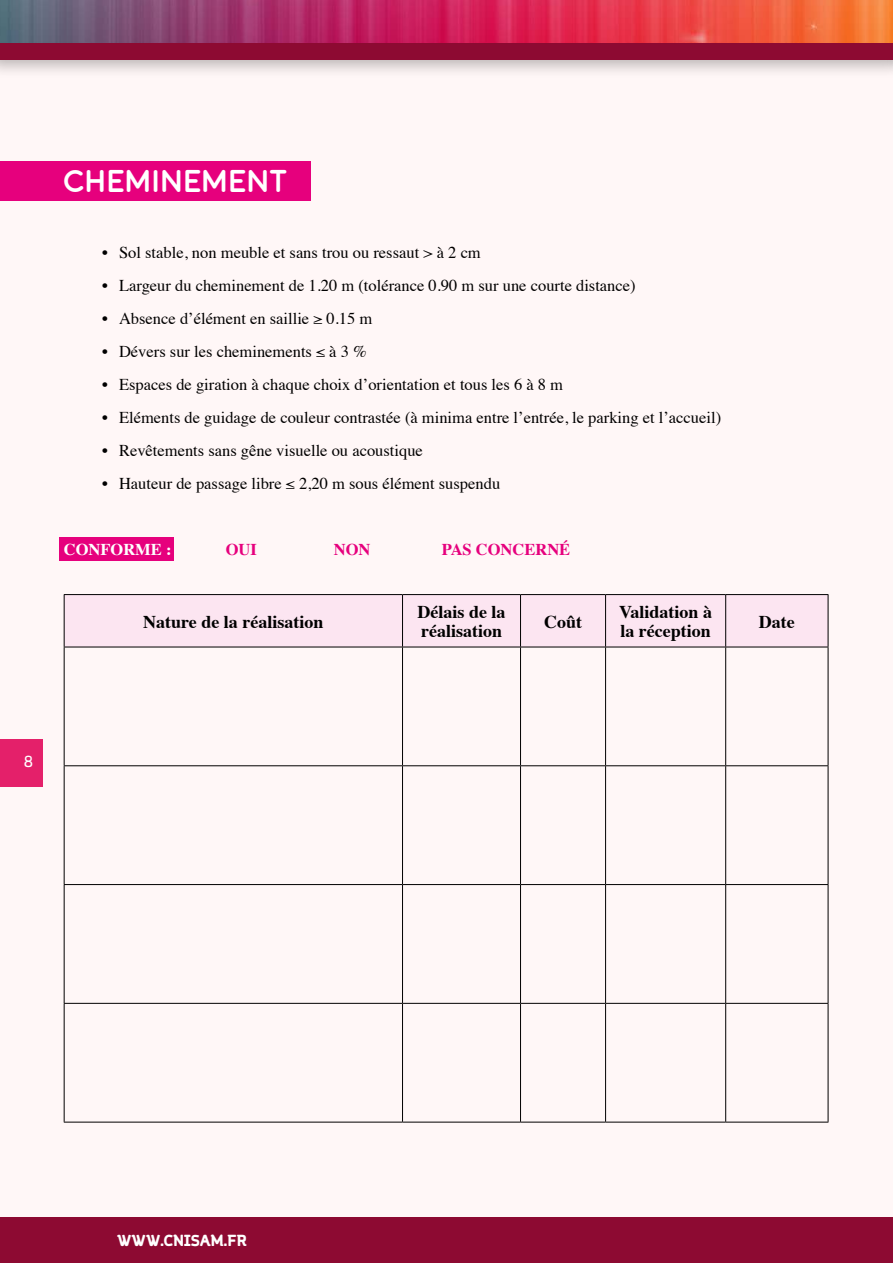
<style>
.page{position:relative;width:893px;height:1263px;background:#fff7f7}
.page>*{position:absolute;margin:0;border:0;box-sizing:border-box;transform-origin:0 0}
.t1{font:700 31.5px "Moon";color:#fff}
.t2{font:700 18px/19.4px "Times";color:#000}
.t3{font:16.5px "Times";color:#000}
.t4{font:700 16.5px "Times";color:#e6007d}
.t5{font:700 16.5px "Times";color:#fff}
.t6{font:700 15px "Margot";letter-spacing:.01em;color:#fff}
.t7{font:15px "Margot";color:#fff}
</style>
<div class="page">
<div style="left:0;top:0;width:893px;height:79px;background:#000;opacity:.27"></div>
<div style="left:0;top:0;width:893px;height:59px;background:#8d0a32"></div>
<div style="left:0;top:1217px;width:893px;height:46px;background:#8d0a32"></div>
<div style="left:0;top:739px;width:43px;height:48px;background:#e4206a"></div>
<img style="left:0;top:0;width:893px;height:43px">
<div style="left:59px;top:537px;width:114px;height:23px;background:#e6007d"></div>
<div style="left:0;top:162px;width:310px;height:39px;background:#e6007d"></div>
<div style="left:65px;top:595px;width:763px;height:52px;background:#fce5f1"></div>
<hr style="left:64px;top:594px;width:338px;height:1px;background:#000">
<hr style="left:64px;top:595px;width:1px;height:52px;background:#000">
<hr style="left:402px;top:594px;width:118px;height:1px;background:#000">
<hr style="left:402px;top:595px;width:1px;height:52px;background:#000">
<hr style="left:520px;top:594px;width:86px;height:1px;background:#000">
<hr style="left:520px;top:595px;width:1px;height:52px;background:#000">
<hr style="left:606px;top:594px;width:120px;height:1px;background:#000">
<hr style="left:605px;top:595px;width:1px;height:52px;background:#000">
<hr style="left:726px;top:594px;width:102px;height:1px;background:#000">
<hr style="left:725px;top:595px;width:1px;height:52px;background:#000">
<hr style="left:828px;top:595px;width:1px;height:52px;background:#000">
<hr style="left:64px;top:647px;width:338px;height:1px;background:#000">
<hr style="left:64px;top:647px;width:1px;height:118px;background:#000">
<hr style="left:402px;top:647px;width:118px;height:1px;background:#000">
<hr style="left:402px;top:647px;width:1px;height:118px;background:#000">
<hr style="left:520px;top:647px;width:86px;height:1px;background:#000">
<hr style="left:520px;top:647px;width:1px;height:118px;background:#000">
<hr style="left:606px;top:647px;width:120px;height:1px;background:#000">
<hr style="left:605px;top:647px;width:1px;height:118px;background:#000">
<hr style="left:726px;top:647px;width:102px;height:1px;background:#000">
<hr style="left:725px;top:647px;width:1px;height:118px;background:#000">
<hr style="left:828px;top:647px;width:1px;height:118px;background:#000">
<hr style="left:64px;top:765px;width:338px;height:1px;background:#000">
<hr style="left:64px;top:766px;width:1px;height:118px;background:#000">
<hr style="left:402px;top:765px;width:118px;height:1px;background:#000">
<hr style="left:402px;top:766px;width:1px;height:118px;background:#000">
<hr style="left:520px;top:765px;width:86px;height:1px;background:#000">
<hr style="left:520px;top:766px;width:1px;height:118px;background:#000">
<hr style="left:606px;top:765px;width:120px;height:1px;background:#000">
<hr style="left:605px;top:766px;width:1px;height:118px;background:#000">
<hr style="left:726px;top:765px;width:102px;height:1px;background:#000">
<hr style="left:725px;top:766px;width:1px;height:118px;background:#000">
<hr style="left:828px;top:766px;width:1px;height:118px;background:#000">
<hr style="left:64px;top:884px;width:338px;height:1px;background:#000">
<hr style="left:64px;top:885px;width:1px;height:118px;background:#000">
<hr style="left:402px;top:884px;width:118px;height:1px;background:#000">
<hr style="left:402px;top:885px;width:1px;height:118px;background:#000">
<hr style="left:520px;top:884px;width:86px;height:1px;background:#000">
<hr style="left:520px;top:885px;width:1px;height:118px;background:#000">
<hr style="left:606px;top:884px;width:120px;height:1px;background:#000">
<hr style="left:605px;top:885px;width:1px;height:118px;background:#000">
<hr style="left:726px;top:884px;width:102px;height:1px;background:#000">
<hr style="left:725px;top:885px;width:1px;height:118px;background:#000">
<hr style="left:828px;top:885px;width:1px;height:118px;background:#000">
<hr style="left:64px;top:1003px;width:338px;height:1px;background:#000">
<hr style="left:64px;top:1004px;width:1px;height:118px;background:#000">
<hr style="left:402px;top:1003px;width:118px;height:1px;background:#000">
<hr style="left:402px;top:1004px;width:1px;height:118px;background:#000">
<hr style="left:520px;top:1003px;width:86px;height:1px;background:#000">
<hr style="left:520px;top:1004px;width:1px;height:118px;background:#000">
<hr style="left:606px;top:1003px;width:120px;height:1px;background:#000">
<hr style="left:605px;top:1004px;width:1px;height:118px;background:#000">
<hr style="left:726px;top:1003px;width:102px;height:1px;background:#000">
<hr style="left:725px;top:1004px;width:1px;height:118px;background:#000">
<hr style="left:828px;top:1004px;width:1px;height:118px;background:#000">
<hr style="left:64px;top:1122px;width:338px;height:1px;background:#000">
<hr style="left:402px;top:1122px;width:118px;height:1px;background:#000">
<hr style="left:520px;top:1122px;width:86px;height:1px;background:#000">
<hr style="left:606px;top:1122px;width:120px;height:1px;background:#000">
<hr style="left:726px;top:1122px;width:102px;height:1px;background:#000">
<h1 class="t1" style="left:64px;top:166px;width:225px">CHEMINEMENT</h1>
<p class="t3" style="left:102px;top:237px;width:380px">• Sol stable, non meuble et sans trou ou ressaut &gt; à 2 cm</p>
<p class="t3" style="left:102px;top:270px;width:535px">• Largeur du cheminement de 1.20 m (tolérance 0.90 m sur une courte distance)</p>
<p class="t3" style="left:102px;top:303px;width:272px">• Absence d’élément en saillie ≥ 0.15 m</p>
<p class="t3" style="left:102px;top:336px;width:266px">• Dévers sur les cheminements ≤ à 3 %</p>
<p class="t3" style="left:102px;top:369px;width:463px">• Espaces de giration à chaque choix d’orientation et tous les 6 à 8 m</p>
<p class="t3" style="left:102px;top:402px;width:621px">• Eléments de guidage de couleur contrastée (à minima entre l’entrée, le parking et l’accueil)</p>
<p class="t3" style="left:102px;top:435px;width:322px">• Revêtements sans gêne visuelle ou acoustique</p>
<p class="t3" style="left:102px;top:468px;width:400px">• Hauteur de passage libre ≤ 2,20 m sous élément suspendu</p>
<p class="t5" style="left:64px;top:534px;width:109px">CONFORME :</p>
<p class="t4" style="left:226px;top:534px;width:33px">OUI</p>
<p class="t4" style="left:334px;top:534px;width:38px">NON</p>
<p class="t4" style="left:442px;top:534px;width:130px">PAS CONCERNÉ</p>
<p class="t2" style="left:143px;top:610px;width:182px">Nature de la réalisation</p>
<p class="t2" style="left:417px;top:600px;width:90px">Délais de la réalisation</p>
<p class="t2" style="left:544px;top:610px;width:39px">Coût</p>
<p class="t2" style="left:619px;top:600px;width:94px">Validation à la réception</p>
<p class="t2" style="left:759px;top:610px;width:37px">Date</p>
<p class="t7" style="left:24px;top:751px;width:10px">8</p>
<p class="t6" style="left:117px;top:1229px;width:131px">WWW.CNISAM.FR</p>
</div>
